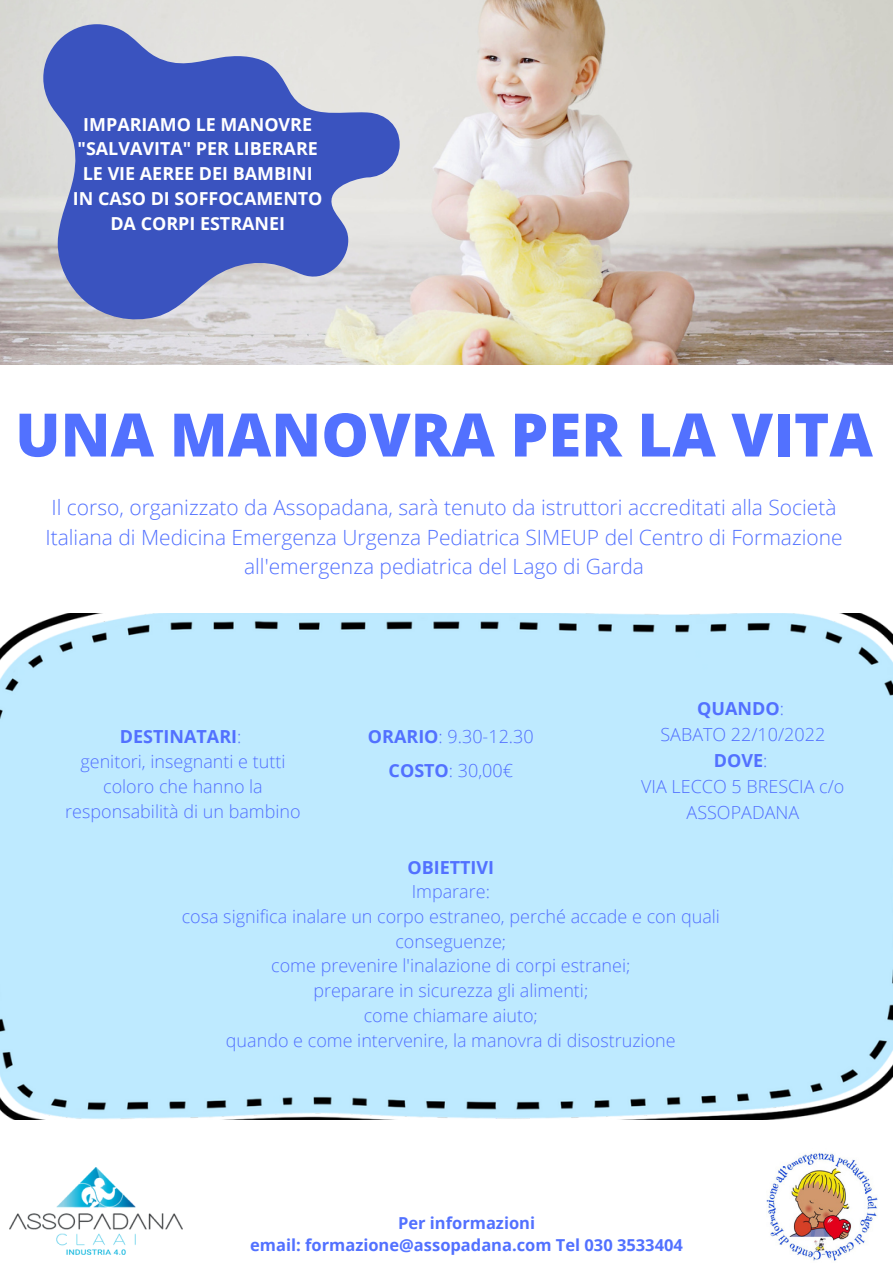
<style>
.page{position:relative;width:893px;height:1264px;background:#fff}
.page>*{position:absolute;margin:0;border:0;box-sizing:border-box;transform-origin:0 0}
.t1{font:800 60px "Open Sans";color:#5271ff}
.t2{font:300 21px/29.2px "Open Sans";color:#5271ff;text-align:center}
.t3{font:300 18px/24.8px "Open Sans";color:#5271ff;text-align:center}
.t4{font:700 18px/24.8px "Open Sans";color:#fff;text-align:center}
.t5{font:700 18px "Open Sans";color:#5271ff}
.t6{font:700 16.5px/22.5px "Open Sans";color:#5271ff;text-align:center}
.s1{font-weight:700}
</style>
<div class="page">
<img style="left:0;top:0;width:892px;height:364px">
<img style="left:9px;top:1167px;width:174px;height:87px">
<div style="left:0;top:613px;width:892px;height:506px;background:#beeaff"></div>
<svg style="left:43px;top:24px;width:357px;height:299px;background:#7686c9"></svg>
<img style="left:766px;top:1153px;width:112px;height:108px">
<p class="t4" style="left:73px;top:111px;width:251px">IMPARIAMO LE MANOVRE "SALVAVITA" PER LIBERARE<br>LE VIE AEREE DEI BAMBINI<br>IN CASO DI SOFFOCAMENTO<br>DA CORPI ESTRANEI</p>
<h1 class="t1" style="left:15px;top:392px;width:859px">UNA MANOVRA PER LA VITA</h1>
<p class="t2" style="left:45px;top:492px;width:798px">Il corso, organizzato da Assopadana, sarà tenuto da istruttori accreditati alla Società<br>Italiana di Medicina Emergenza Urgenza Pediatrica SIMEUP del Centro di Formazione all'emergenza pediatrica del Lago di Garda</p>
<p class="t3" style="left:65px;top:724px;width:237px"><span class="s1">DESTINATARI</span>:<br>genitori, insegnanti e tutti coloro che hanno la responsabilità di un bambino</p>
<p class="t3" style="left:368px;top:718px;width:167px;line-height:34.8px"><span class="s1">ORARIO</span>: 9.30-12.30<br><span class="s1">COSTO</span>: 30,00€</p>
<p class="t3" style="left:641px;top:695px;width:205px;line-height:25.8px"><span class="s1">QUANDO</span>:<br>SABATO 22/10/2022<br><span class="s1">DOVE</span>:<br>VIA LECCO 5 BRESCIA c/o<br>ASSOPADANA</p>
<p class="t5" style="left:407px;top:854px;width:88px">OBIETTIVI</p>
<p class="t3" style="left:182px;top:878px;width:539px">Imparare:<br>cosa significa inalare un corpo estraneo, perché accade e con quali conseguenze;<br>come prevenire l'inalazione di corpi estranei;<br>preparare in sicurezza gli alimenti;<br>come chiamare aiuto;<br>quando e come intervenire, la manovra di disostruzione</p>
<p class="t6" style="left:250px;top:1210px;width:434px">Per informazioni<br>email: formazione@assopadana.com Tel 030 3533404</p>
</div>
